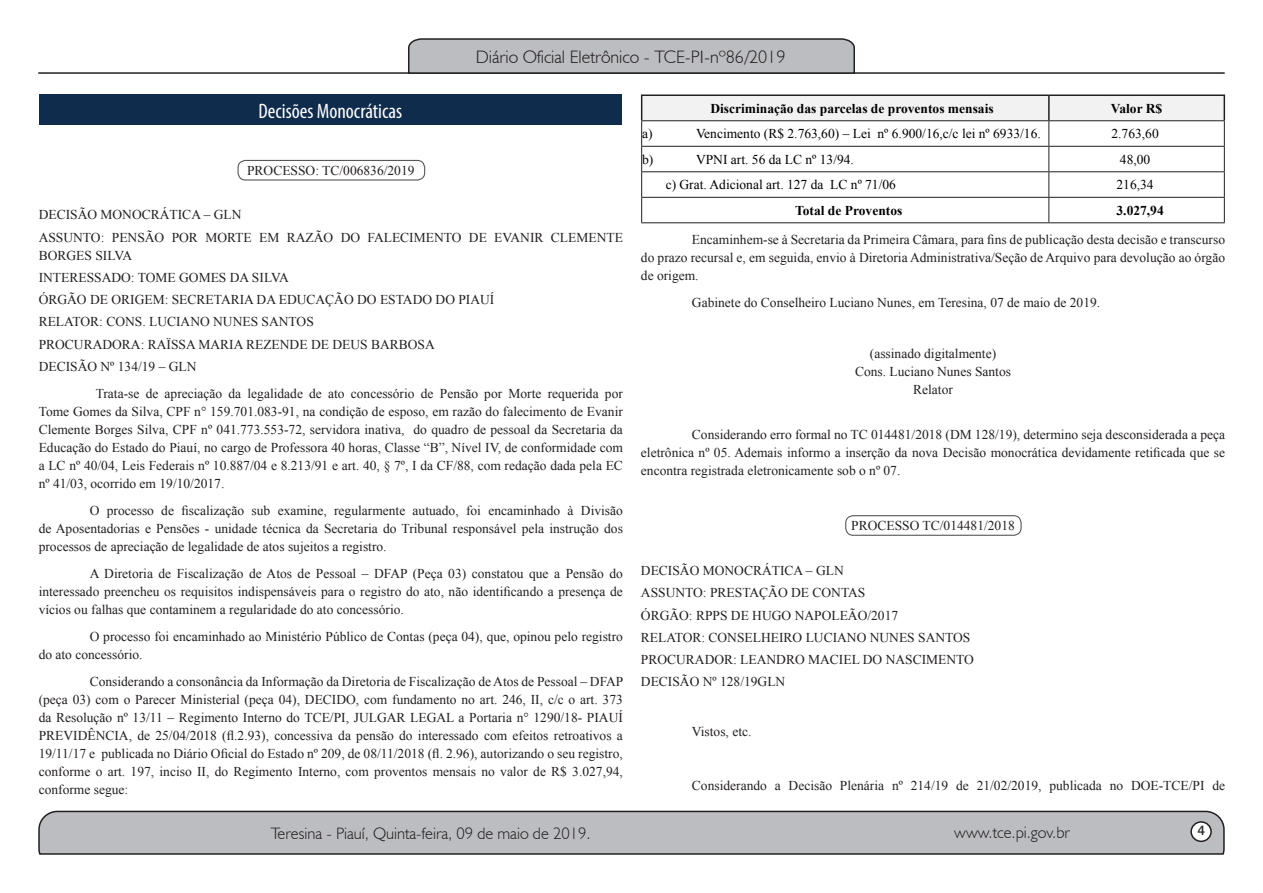
<style>
.page{position:relative;width:1263px;height:893px;background:#fff}
.page>*{position:absolute;margin:0;border:0;box-sizing:border-box;transform-origin:0 0}
.t1{font:condensed 21px "Myriad Pro";color:#fff}
.t2{font:300 18px "Humanist 521 BT";color:#231f20}
.t3{font:300 16.5px "Humanist 521 BT";color:#231f20}
.t4{font:15px "Estrangelo Edessa";color:#231f20}
.parag__12{font:13.5px/18px "Times New Roman";color:#231f20;text-align:justify}
.parag_0{font:13.5px/18px "Times New Roman";color:#231f20}
.t5{font:13.5px "Times New Roman";color:#000}
.t6{font:700 13.5px "Times New Roman";color:#000}
.assinatura_centraliz{font:13.5px "Times New Roman";color:#231f20}
</style>
<div class="page">
<svg style="left:38px;top:810px;width:1187px;height:45px;background:#b3b3b6"></svg>
<div style="left:1191px;top:822px;width:20px;height:19px;background:#fff;border-radius:50%"></div>
<div style="left:1190px;top:821px;width:22px;height:21px;border:2px solid #231f20;border-radius:50%"></div>
<hr style="left:38px;top:72px;width:1187px;height:2px;background:#231f20">
<svg style="left:407px;top:38px;width:449px;height:36px;background:#aeafb2"></svg>
<div style="left:39px;top:94px;width:582px;height:31px;background:#102c4d"></div>
<hr style="left:641px;top:222px;width:408px;height:1px;background:#231f20">
<hr style="left:1049px;top:222px;width:176px;height:1px;background:#231f20">
<svg style="left:641px;top:95px;width:584px;height:127px"></svg>
<div style="left:237px;top:160px;width:188px;height:21px;border:1px solid #57585a;border-radius:8px"></div>
<div style="left:845px;top:515px;width:177px;height:21px;border:1px solid #57585a;border-radius:8px"></div>
<p class="t1" style="left:258px;top:98px;width:145px">Decisões Monocráticas</p>
<h2 class="t2" style="left:476px;top:46px;width:311px">Diário Oficial Eletrônico - TCE-PI-nº86/2019</h2>
<p class="t6" style="left:710px;top:99px;width:285px">Discriminação das parcelas de proventos mensais</p>
<p class="t6" style="left:1111px;top:99px;width:53px">Valor R$</p>
<p class="parag_0" style="left:247px;top:161px;width:169px">PROCESSO: TC/006836/2019</p>
<p class="parag_0" style="left:39px;top:206px;width:204px">DECISÃO MONOCRÁTICA – GLN</p>
<p class="parag_0" style="left:39px;top:228px;width:586px">ASSUNTO: PENSÃO POR MORTE EM RAZÃO DO FALECIMENTO DE EVANIR CLEMENTE<br>BORGES SILVA</p>
<p class="parag_0" style="left:39px;top:268px;width:252px">INTERESSADO: TOME GOMES DA SILVA</p>
<p class="parag_0" style="left:39px;top:290px;width:457px">ÓRGÃO DE ORIGEM: SECRETARIA DA EDUCAÇÃO DO ESTADO DO PIAUÍ</p>
<p class="parag_0" style="left:39px;top:313px;width:277px">RELATOR: CONS. LUCIANO NUNES SANTOS</p>
<p class="parag_0" style="left:39px;top:335px;width:398px">PROCURADORA: RAÏSSA MARIA REZENDE DE DEUS BARBOSA</p>
<p class="parag_0" style="left:39px;top:357px;width:159px">DECISÃO Nº 134/19 – GLN</p>
<p class="parag__12" style="left:39px;top:384px;width:586px;text-indent:57px">Trata-se de apreciação da legalidade de ato concessório de Pensão por Morte requerida por Tome Gomes da Silva, CPF n° 159.701.083-91, na condição de esposo, em razão do falecimento de Evanir Clemente Borges Silva, CPF nº 041.773.553-72, servidora inativa, do quadro de pessoal da Secretaria da Educação do Estado do Piauí, no cargo de Professora 40 horas, Classe “B”, Nível IV, de conformidade com a LC nº 40/04, Leis Federais nº 10.887/04 e 8.213/91 e art. 40, § 7º, I da CF/88, com redação dada pela EC nº 41/03, ocorrido em 19/10/2017.</p>
<p class="parag__12" style="left:39px;top:501px;width:586px;text-indent:51px">O processo de fiscalização sub examine, regularmente autuado, foi encaminhado à Divisão de Aposentadorias e Pensões - unidade técnica da Secretaria do Tribunal responsável pela instrução dos processos de apreciação de legalidade de atos sujeitos a registro.</p>
<p class="parag__12" style="left:39px;top:564px;width:586px;text-indent:51px">A Diretoria de Fiscalização de Atos de Pessoal – DFAP (Peça 03) constatou que a Pensão do interessado preencheu os requisitos indispensáveis para o registro do ato, não identificando a presença de vícios ou falhas que contaminem a regularidade do ato concessório.</p>
<p class="parag__12" style="left:39px;top:627px;width:586px;text-indent:51px">O processo foi encaminhado ao Ministério Público de Contas (peça 04), que, opinou pelo registro do ato concessório.</p>
<p class="parag__12" style="left:39px;top:672px;width:586px;text-indent:51px">Considerando a consonância da Informação da Diretoria de Fiscalização de Atos de Pessoal – DFAP (peça 03) com o Parecer Ministerial (peça 04), DECIDO, com fundamento no art. 246, II, c/c o art. 373 da Resolução nº 13/11 – Regimento Interno do TCE/PI, JULGAR LEGAL a Portaria n° 1290/18- PIAUÍ PREVIDÊNCIA, de 25/04/2018 (fl.2.93), concessiva da pensão do interessado com efeitos retroativos a 19/11/17 e publicada no Diário Oficial do Estado nº 209, de 08/11/2018 (fl. 2.96), autorizando o seu registro, conforme o art. 197, inciso II, do Regimento Interno, com proventos mensais no valor de R$ 3.027,94, conforme segue:</p>
<p class="t5" style="left:642px;top:125px;width:12px">a)</p>
<p class="t5" style="left:696px;top:125px;width:346px">Vencimento (R$ 2.763,60) – Lei nº 6.900/16,c/c lei nº 6933/16.</p>
<p class="t5" style="left:1111px;top:125px;width:49px">2.763,60</p>
<p class="t5" style="left:642px;top:150px;width:13px">b)</p>
<p class="t5" style="left:696px;top:150px;width:159px">VPNI art. 56 da LC nº 13/94.</p>
<p class="t5" style="left:1120px;top:150px;width:32px">48,00</p>
<p class="t5" style="left:666px;top:176px;width:232px">c) Grat. Adicional art. 127 da LC nº 71/06</p>
<p class="t5" style="left:1116px;top:176px;width:39px">216,34</p>
<p class="t6" style="left:795px;top:201px;width:109px">Total de Proventos</p>
<p class="t6" style="left:1116px;top:201px;width:49px">3.027,94</p>
<p class="parag__12" style="left:641px;top:230px;width:586px;text-indent:51px">Encaminhem-se à Secretaria da Primeira Câmara, para fins de publicação desta decisão e transcurso do prazo recursal e, em seguida, envio à Diretoria Administrativa/Seção de Arquivo para devolução ao órgão de origem.</p>
<p class="parag__12" style="left:692px;top:293px;width:410px">Gabinete do Conselheiro Luciano Nunes, em Teresina, 07 de maio de 2019.</p>
<p class="assinatura_centraliz" style="left:870px;top:345px;width:128px">(assinado digitalmente)</p>
<p class="assinatura_centraliz" style="left:855px;top:363px;width:157px">Cons. Luciano Nunes Santos</p>
<p class="assinatura_centraliz" style="left:913px;top:381px;width:41px">Relator</p>
<p class="parag__12" style="left:641px;top:425px;width:586px;text-indent:51px">Considerando erro formal no TC 014481/2018 (DM 128/19), determino seja desconsiderada a peça eletrônica nº 05. Ademais informo a inserção da nova Decisão monocrática devidamente retificada que se encontra registrada eletronicamente sob o nº 07.</p>
<p class="parag_0" style="left:851px;top:517px;width:165px">PROCESSO TC/014481/2018</p>
<p class="parag_0" style="left:641px;top:561px;width:204px">DECISÃO MONOCRÁTICA – GLN</p>
<p class="parag_0" style="left:641px;top:583px;width:226px">ASSUNTO: PRESTAÇÃO DE CONTAS</p>
<p class="parag_0" style="left:641px;top:606px;width:259px">ÓRGÃO: RPPS DE HUGO NAPOLEÃO/2017</p>
<p class="parag_0" style="left:641px;top:628px;width:331px">RELATOR: CONSELHEIRO LUCIANO NUNES SANTOS</p>
<p class="parag_0" style="left:641px;top:650px;width:335px">PROCURADOR: LEANDRO MACIEL DO NASCIMENTO</p>
<p class="parag_0" style="left:641px;top:672px;width:146px">DECISÃO Nº 128/19GLN</p>
<p class="parag__12" style="left:692px;top:722px;width:61px">Vistos, etc.</p>
<p class="parag__12" style="left:692px;top:776px;width:535px">Considerando a Decisão Plenária nº 214/19 de 21/02/2019, publicada no DOE-TCE/PI de</p>
<p class="t3" style="left:271px;top:823px;width:321px">Teresina - Piauí, Quinta-feira, 09 de maio de 2019.</p>
<p class="t3" style="left:954px;top:822px;width:117px">www.tce.pi.gov.br</p>
<p class="t4" style="left:1197px;top:823px;width:9px">4</p>
</div>
